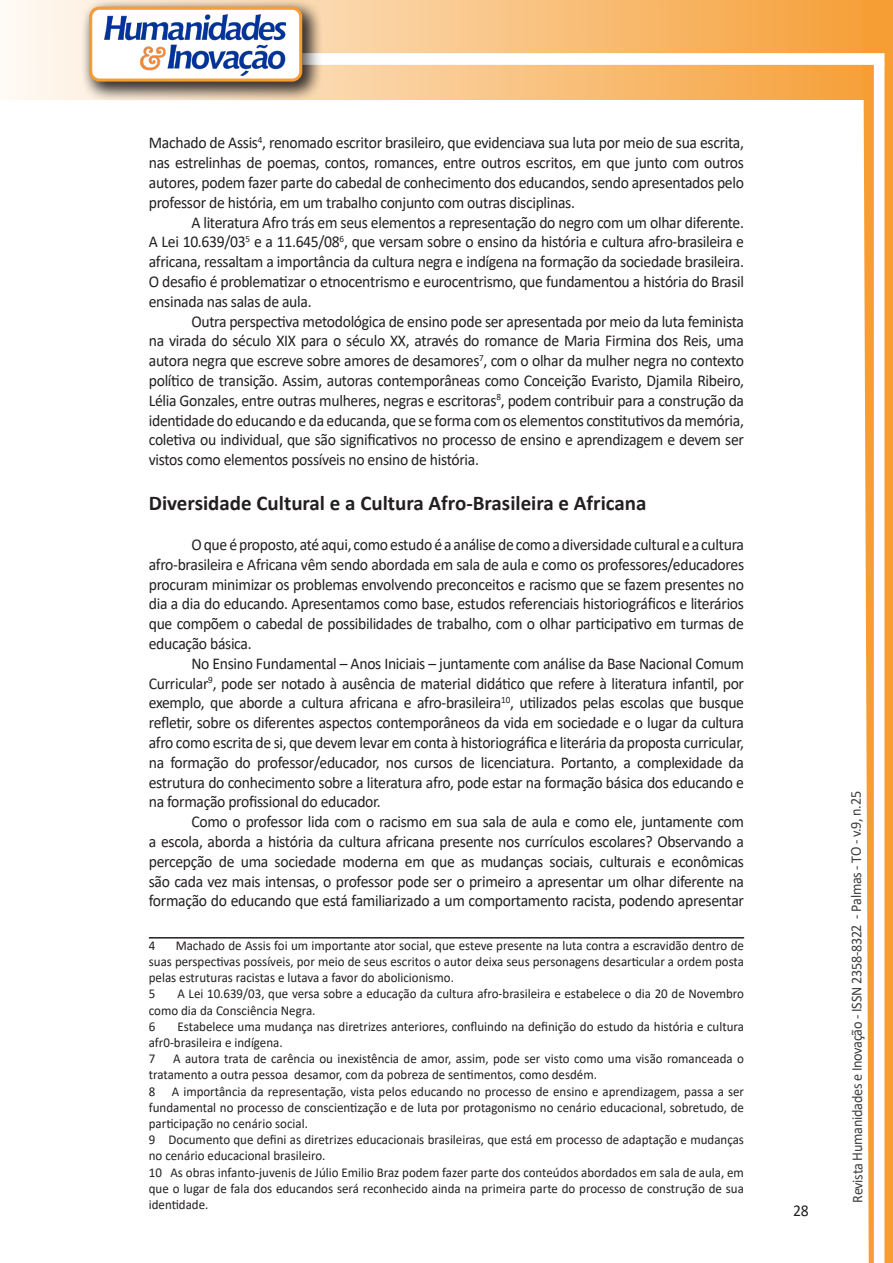
<style>
.page{position:relative;width:893px;height:1263px;background:#fff}
.page>*{position:absolute;margin:0;border:0;box-sizing:border-box;transform-origin:0 0}
.Titulo_2{font:700 21px "Calibri";color:#231f20}
.texto{font:16.5px/19.8px "Calibri";letter-spacing:-.02em;color:#231f20;text-align:justify;scale:.95 1}
.t1{font:15px "Calibri";letter-spacing:-.025em;color:#3e3e3f;scale:.95 1}
.Rodapé{font:13.5px/16.2px "Calibri";color:#231f20;scale:.96 1}
</style>
<div class="page">
<svg style="left:5px;top:0;width:858px;height:100px;background:#f9c484"></svg>
<div style="left:302px;top:53px;width:582px;height:12px;background:#fff;border:2px solid #fff"></div>
<svg style="left:863px;top:0;width:30px;height:1263px"></svg>
<div style="left:81px;top:0;width:241px;height:102px;background:#231f20;opacity:.75"></div>
<svg style="left:91px;top:8px;width:210px;height:72px"></svg>
<div style="left:89px;top:7px;width:213px;height:75px;border:3px solid #f69e34;border-radius:9px"></div>
<hr style="left:149px;top:937px;width:595px;height:1px;background:#231f20">
<p class="texto" style="left:149px;top:133px;width:628px">Machado de Assis<sup>4</sup>, renomado escritor brasileiro, que evidenciava sua luta por meio de sua escrita, nas estrelinhas de poemas, contos, romances, entre outros escritos, em que junto com outros autores, podem fazer parte do cabedal de conhecimento dos educandos, sendo apresentados pelo professor de história, em um trabalho conjunto com outras disciplinas.</p>
<p class="texto" style="left:149px;top:212px;width:628px;text-indent:43px">A literatura Afro trás em seus elementos a representação do negro com um olhar diferente.<br>A Lei 10.639/03<sup>5</sup> e a 11.645/08<sup>6</sup>, que versam sobre o ensino da história e cultura afro-brasileira e africana, ressaltam a importância da cultura negra e indígena na formação da sociedade brasileira.<br>O desafio é problematizar o etnocentrismo e eurocentrismo, que fundamentou a história do Brasil ensinada nas salas de aula.</p>
<p class="texto" style="left:149px;top:311px;width:628px;text-indent:43px">Outra perspectiva metodológica de ensino pode ser apresentada por meio da luta feminista na virada do século XIX para o século XX, através do romance de Maria Firmina dos Reis, uma autora negra que escreve sobre amores de desamores<sup>7</sup>, com o olhar da mulher negra no contexto político de transição. Assim, autoras contemporâneas como Conceição Evaristo, Djamila Ribeiro, Lélia Gonzales, entre outras mulheres, negras e escritoras<sup>8</sup>, podem contribuir para a construção da identidade do educando e da educanda, que se forma com os elementos constitutivos da memória, coletiva ou individual, que são significativos no processo de ensino e aprendizagem e devem ser vistos como elementos possíveis no ensino de história.</p>
<p class="Titulo_2" style="left:149px;top:488px;width:499px">Diversidade Cultural e a Cultura Afro-Brasileira e Africana</p>
<p class="texto" style="left:149px;top:534px;width:628px;text-indent:43px">O que é proposto, até aqui, como estudo é a análise de como a diversidade cultural e a cultura afro-brasileira e Africana vêm sendo abordada em sala de aula e como os professores/educadores procuram minimizar os problemas envolvendo preconceitos e racismo que se fazem presentes no dia a dia do educando. Apresentamos como base, estudos referenciais historiográficos e literários que compõem o cabedal de possibilidades de trabalho, com o olhar participativo em turmas de educação básica.</p>
<p class="texto" style="left:149px;top:653px;width:628px;text-indent:43px">No Ensino Fundamental – Anos Iniciais – juntamente com análise da Base Nacional Comum Curricular<sup>9</sup>, pode ser notado à ausência de material didático que refere à literatura infantil, por exemplo, que aborde a cultura africana e afro-brasileira<sup>10</sup>, utilizados pelas escolas que busque refletir, sobre os diferentes aspectos contemporâneos da vida em sociedade e o lugar da cultura afro como escrita de si, que devem levar em conta à historiográfica e literária da proposta curricular, na formação do professor/educador, nos cursos de licenciatura. Portanto, a complexidade da estrutura do conhecimento sobre a literatura afro, pode estar na formação básica dos educando e na formação profissional do educador.</p>
<p class="texto" style="left:149px;top:811px;width:628px;text-indent:43px">Como o professor lida com o racismo em sua sala de aula e como ele, juntamente com a escola, aborda a história da cultura africana presente nos currículos escolares? Observando a percepção de uma sociedade moderna em que as mudanças sociais, culturais e econômicas são cada vez mais intensas, o professor pode ser o primeiro a apresentar um olhar diferente na formação do educando que está familiarizado a um comportamento racista, podendo apresentar</p>
<p class="Rodapé" style="left:149px;top:937px;width:8px">4</p>
<p class="Rodapé" style="left:149px;top:937px;width:621px;text-align:justify;text-indent:27px">Machado de Assis foi um importante ator social, que esteve presente na luta contra a escravidão dentro de suas perspectivas possíveis, por meio de seus escritos o autor deixa seus personagens desarticular a ordem posta pelas estruturas racistas e lutava a favor do abolicionismo.</p>
<p class="Rodapé" style="left:149px;top:985px;width:8px">5</p>
<p class="Rodapé" style="left:149px;top:985px;width:622px;text-indent:29px">A Lei 10.639/03, que versa sobre a educação da cultura afro-brasileira e estabelece o dia 20 de Novembro como dia da Consciência Negra.</p>
<p class="Rodapé" style="left:149px;top:1018px;width:8px">6</p>
<p class="Rodapé" style="left:149px;top:1018px;width:621px;text-indent:29px">Estabelece uma mudança nas diretrizes anteriores, confluindo na definição do estudo da história e cultura afr0-brasileira e indígena.</p>
<p class="Rodapé" style="left:149px;top:1050px;width:8px">7</p>
<p class="Rodapé" style="left:149px;top:1050px;width:621px;text-indent:24px">A autora trata de carência ou inexistência de amor, assim, pode ser visto como uma visão romanceada o tratamento a outra pessoa desamor, com da pobreza de sentimentos, como desdém.</p>
<p class="Rodapé" style="left:149px;top:1083px;width:621px;text-align:justify">8 A importância da representação, vista pelos educando no processo de ensino e aprendizagem, passa a ser fundamental no processo de conscientização e de luta por protagonismo no cenário educacional, sobretudo, de participação no cenário social.</p>
<p class="Rodapé" style="left:149px;top:1131px;width:621px">9 Documento que defini as diretrizes educacionais brasileiras, que está em processo de adaptação e mudanças no cenário educacional brasileiro.</p>
<p class="Rodapé" style="left:149px;top:1164px;width:621px;text-align:justify">10 As obras infanto-juvenis de Júlio Emilio Braz podem fazer parte dos conteúdos abordados em sala de aula, em que o lugar de fala dos educandos será reconhecido ainda na primeira parte do processo de construção de sua identidade.</p>
<p class="texto" style="left:793px;top:1200px;width:18px">28</p>
<p class="t1" style="left:846px;top:1203px;width:435px;rotate:-90deg">Revista Humanidades e Inovação - ISSN 2358-8322 - Palmas - TO - v.9, n.25</p>
</div>
